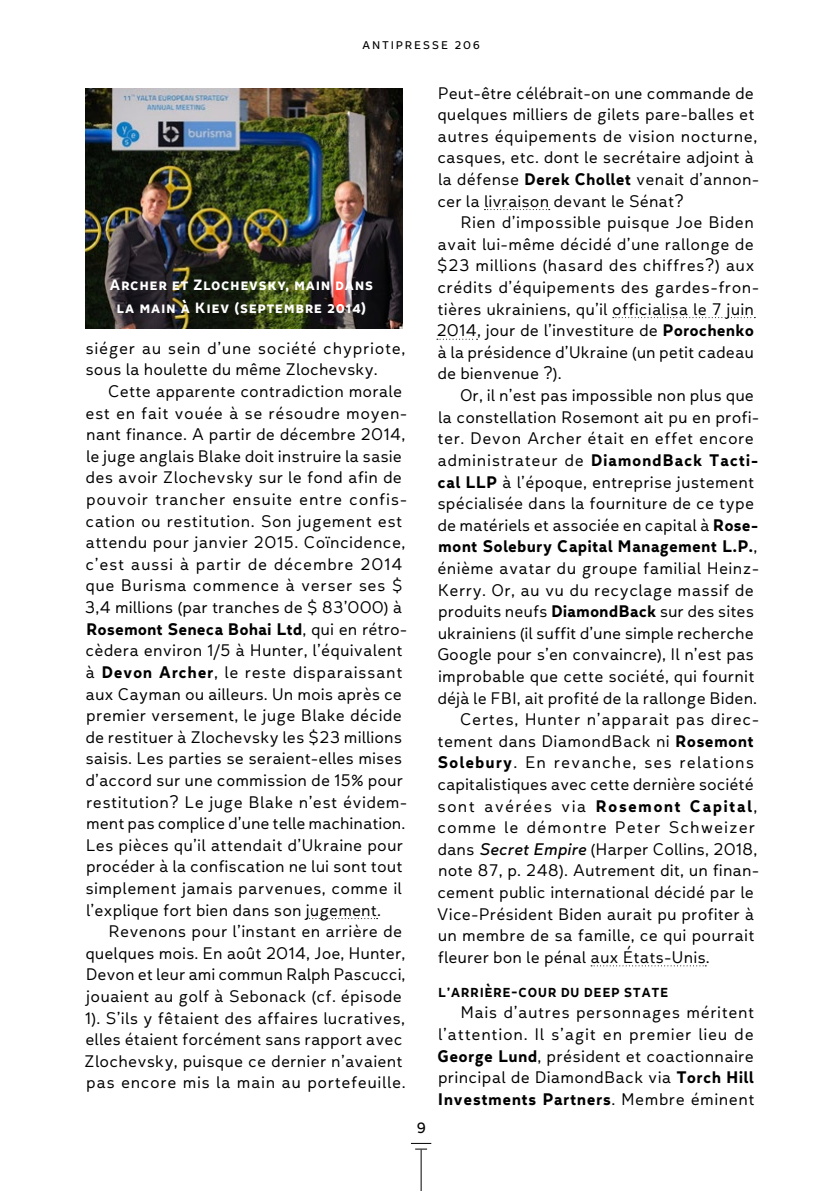
<style>
.page{position:relative;width:840px;height:1191px;background:#fff}
.page>*{position:absolute;margin:0;border:0;box-sizing:border-box;transform-origin:0 0}
.Texte_petit{font:300 18px/21.6px "Leto Text Sans";letter-spacing:.005em;color:#000}
.Texte_petit-2{font:300 18px/21.6px "Leto Text Sans";letter-spacing:.03em;color:#000}
.Légende{font:700 16px/22.4px "Leto Text Sans";letter-spacing:.03em;color:#fff;text-align:center}
.t1{font:16px "Leto Text Sans";color:#000}
.Titre_4_petit{font:700 14px "Leto Text Sans";letter-spacing:.035em;color:#000}
.t2{font:12px "Leto Text Sans";letter-spacing:.145em;color:#000}
.s1{font-weight:700}
.s2{font-weight:400;font-style:italic}
</style>
<div class="page">
<hr style="left:420px;top:1149px;width:1px;height:42px;background:#000">
<svg style="left:411px;top:1142px;width:20px;height:7px"></svg>
<svg style="left:306px;top:918px;width:71px;height:1px"></svg>
<svg style="left:484px;top:209px;width:65px;height:1px"></svg>
<svg style="left:612px;top:317px;width:143px;height:1px"></svg>
<svg style="left:436px;top:339px;width:41px;height:1px"></svg>
<svg style="left:590px;top:965px;width:115px;height:1px"></svg>
<img style="left:85px;top:89px;width:318px;height:240px">
<p class="t2" style="left:362px;top:38px;width:119px">ANTIPRESSE 206</p>
<p class="Légende" style="left:109px;top:274px;width:265px">Archer et Zlochevsky, main dans la main à Kiev (septembre 2014)</p>
<p class="Texte_petit-2" style="left:85px;top:337px;width:321px">siéger au sein d’une société chypriote, sous la houlette du même Zlochevsky.</p>
<p class="Texte_petit" style="left:85px;top:380px;width:324px;text-indent:23px">Cette apparente contradiction morale est en fait vouée à se résoudre moyen&shy;nant finance. A partir de décembre 2014, le juge anglais Blake doit instruire la sasie des avoir Zlochevsky sur le fond afin de pouvoir trancher ensuite entre confis&shy;cation ou restitution. Son jugement est attendu pour janvier 2015. Coïncidence, c’est aussi à partir de décembre 2014 que Burisma commence à verser ses $ 3,4 millions (par tranches de $ 83’000) à <span class="s1">Rosemont Seneca Bohai Ltd</span>, qui en rétro&shy;cèdera environ 1/5 à Hunter, l’équivalent à <span class="s1">Devon Archer</span>, le reste disparaissant aux Cayman ou ailleurs. Un mois après ce premier versement, le juge Blake décide de restituer à Zlochevsky les $23 millions saisis. Les parties se seraient-elles mises d’accord sur une commission de 15% pour restitution? Le juge Blake n’est évidem&shy;ment pas complice d’une telle machination.<br>Les pièces qu’il attendait d’Ukraine pour procéder à la confiscation ne lui sont tout simplement jamais parvenues, comme il l’explique fort bien dans son jugement.</p>
<p class="Texte_petit" style="left:84px;top:920px;width:322px;text-indent:24px">Revenons pour l’instant en arrière de quelques mois. En août 2014, Joe, Hunter, Devon et leur ami commun Ralph Pascucci, jouaient au golf à Sebonack (cf. épisode 1). S’ils y fêtaient des affaires lucratives, elles étaient forcément sans rapport avec Zlochevsky, puisque ce dernier n’avaient pas encore mis la main au portefeuille.</p>
<p class="t1" style="left:416px;top:1118px;width:11px">9</p>
<p class="Texte_petit" style="left:437px;top:82px;width:323px">Peut-être célébrait-on une commande de quelques milliers de gilets pare-balles et autres équipements de vision nocturne, casques, etc. dont le secrétaire adjoint à la défense <span class="s1">Derek Chollet</span> venait d’annon&shy;cer la livraison devant le Sénat?</p>
<p class="Texte_petit" style="left:436px;top:212px;width:324px;text-indent:24px">Rien d’impossible puisque Joe Biden avait lui-même décidé d’une rallonge de $23 millions (hasard des chiffres?) aux crédits d’équipements des gardes-fron&shy;tières ukrainiens, qu’il officialisa le 7 juin 2014, jour de l’investiture de <span class="s1">Porochenko </span>à la présidence d’Ukraine (un petit cadeau de bienvenue ?).</p>
<p class="Texte_petit" style="left:437px;top:384px;width:323px;text-indent:23px">Or, il n’est pas impossible non plus que la constellation Rosemont ait pu en profi&shy;ter. Devon Archer était en effet encore administrateur de <span class="s1">DiamondBack Tacti&shy;cal LLP</span> à l’époque, entreprise justement spécialisée dans la fourniture de ce type de matériels et associée en capital à <span class="s1">Rose&shy;mont Solebury Capital Management L.P.</span>, énième avatar du groupe familial Heinz-Kerry. Or, au vu du recyclage massif de produits neufs <span class="s1">DiamondBack</span> sur des sites ukrainiens (il suffit d’une simple recherche Google pour s’en convaincre), Il n’est pas improbable que cette société, qui fournit déjà le FBI, ait profité de la rallonge Biden.</p>
<p class="Texte_petit" style="left:436px;top:708px;width:324px;text-indent:23px">Certes, Hunter n’apparait pas direc&shy;tement dans DiamondBack ni <span class="s1">Rosemont Solebury</span>. En revanche, ses relations capitalistiques avec cette dernière société sont avérées via <span class="s1">Rosemont Capital</span>, comme le démontre Peter Schweizer dans <span class="s2">Secret Empire</span> (Harper Collins, 2018, note 87, p. 248). Autrement dit, un finan&shy;cement public international décidé par le Vice-Président Biden aurait pu profiter à un membre de sa famille, ce qui pourrait fleurer bon le pénal aux États-Unis.</p>
<p class="Titre_4_petit" style="left:438px;top:983px;width:231px">L’ARRIÈRE-COUR DU DEEP STATE</p>
<p class="Texte_petit" style="left:437px;top:1001px;width:318px;text-align:justify;text-indent:23px">Mais d’autres personnages méritent l’attention. Il s’agit en premier lieu de <span class="s1">George Lund</span>, président et coactionnaire principal de DiamondBack via <span class="s1">Torch Hill Investments Partners</span>. Membre éminent</p>
</div>
